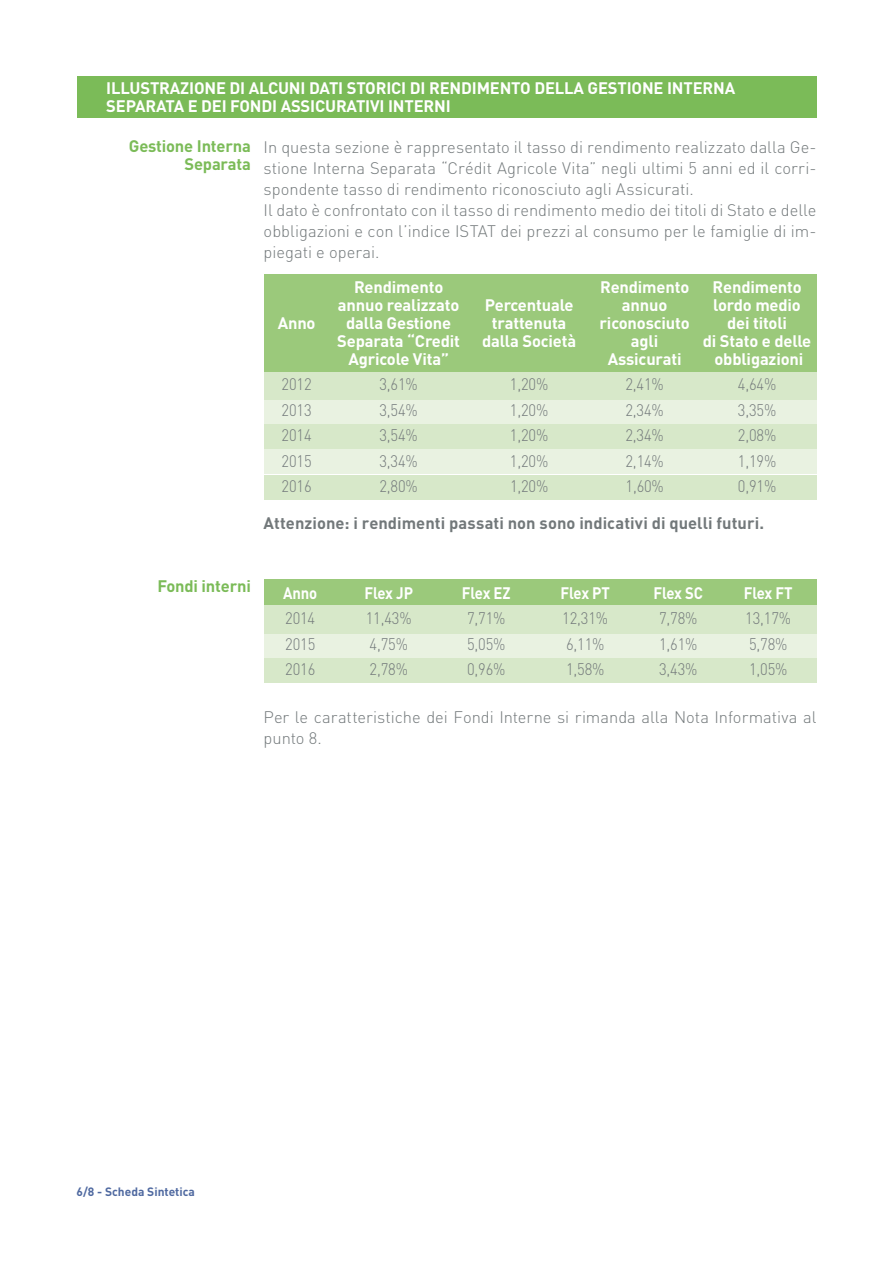
<style>
.page{position:relative;width:893px;height:1263px;background:#fff}
.page>*{position:absolute;margin:0;border:0;box-sizing:border-box;transform-origin:0 0}
.t1{font:300 16.5px/21px "DIN";letter-spacing:-.005em;color:#72787a}
.t2{font:700 16.5px/18px "DIN";letter-spacing:-.01em;color:#fff}
.t3{font:300 16.5px "DIN";letter-spacing:-.005em;color:#72787a;scale:.9 1}
.t4{font:700 16.5px "DIN";letter-spacing:.005em;color:#72787a}
.t5{font:700 16.5px/18px "DIN";letter-spacing:-.01em;color:#7bbb58;text-align:right}
.t6{font:700 16.5px "DIN";letter-spacing:-.01em;color:#fff;scale:.9 1}
.t7{font:700 12px "DIN";color:#4f69a0}
</style>
<div class="page">
<div style="left:264px;top:658px;width:552px;height:25px;background:#d7e8c9"></div>
<div style="left:264px;top:633px;width:552px;height:25px;background:#e9f2e1"></div>
<div style="left:264px;top:605px;width:552px;height:28px;background:#d7e8c9"></div>
<div style="left:264px;top:579px;width:552px;height:26px;background:#9bc97b"></div>
<div style="left:77px;top:77px;width:739px;height:41px;background:#7bbb58"></div>
<div style="left:264px;top:475px;width:552px;height:25px;background:#d7e8c9"></div>
<div style="left:264px;top:449px;width:552px;height:25px;background:#e9f2e1"></div>
<div style="left:264px;top:424px;width:552px;height:25px;background:#d7e8c9"></div>
<div style="left:264px;top:399px;width:552px;height:25px;background:#e9f2e1"></div>
<div style="left:264px;top:371px;width:552px;height:28px;background:#d7e8c9"></div>
<div style="left:264px;top:274px;width:552px;height:97px;background:#9bc97b"></div>
<p class="t2" style="left:106px;top:79px;width:630px">ILLUSTRAZIONE DI ALCUNI DATI STORICI DI RENDIMENTO DELLA GESTIONE INTERNA<br>SEPARATA E DEI FONDI ASSICURATIVI INTERNI</p>
<p class="t5" style="left:129px;top:136px;width:124px">Gestione Interna<br>Separata</p>
<p class="t1" style="left:264px;top:136px;width:554px">In questa sezione è rappresentato il tasso di rendimento realizzato dalla Ge&shy;stione Interna Separata “Crédit Agricole Vita” negli ultimi 5 anni ed il corri&shy;spondente tasso di rendimento riconosciuto agli Assicurati.<br>Il dato è confrontato con il tasso di rendimento medio dei titoli di Stato e delle obbligazioni e con l’indice ISTAT dei prezzi al consumo per le famiglie di im&shy;piegati e operai.</p>
<p class="t2" style="left:354px;top:277px;width:91px">Rendimento</p>
<p class="t2" style="left:600px;top:277px;width:91px">Rendimento</p>
<p class="t2" style="left:712px;top:277px;width:91px">Rendimento</p>
<p class="t2" style="left:338px;top:295px;width:123px">annuo realizzato</p>
<p class="t2" style="left:485px;top:295px;width:90px">Percentuale</p>
<p class="t2" style="left:622px;top:295px;width:47px">annuo</p>
<p class="t2" style="left:713px;top:295px;width:89px">lordo medio</p>
<p class="t2" style="left:278px;top:313px;width:39px">Anno</p>
<p class="t2" style="left:346px;top:313px;width:106px">dalla Gestione</p>
<p class="t2" style="left:492px;top:313px;width:76px">trattenuta</p>
<p class="t2" style="left:600px;top:313px;width:92px">riconosciuto</p>
<p class="t2" style="left:727px;top:313px;width:62px">dei titoli</p>
<p class="t2" style="left:337px;top:331px;width:124px">Separata “Credit</p>
<p class="t2" style="left:482px;top:331px;width:96px">dalla Società</p>
<p class="t2" style="left:631px;top:331px;width:29px">agli</p>
<p class="t2" style="left:703px;top:331px;width:110px">di Stato e delle</p>
<p class="t2" style="left:348px;top:349px;width:102px">Agricole Vita”</p>
<p class="t2" style="left:608px;top:349px;width:75px">Assicurati</p>
<p class="t2" style="left:714px;top:349px;width:90px">obbligazioni</p>
<p class="t3" style="left:282px;top:374px;width:35px">2012</p>
<p class="t3" style="left:379px;top:374px;width:44px">3,61%</p>
<p class="t3" style="left:510px;top:374px;width:44px">1,20%</p>
<p class="t3" style="left:625px;top:374px;width:44px">2,41%</p>
<p class="t3" style="left:738px;top:374px;width:44px">4,64%</p>
<p class="t3" style="left:282px;top:400px;width:35px">2013</p>
<p class="t3" style="left:379px;top:400px;width:44px">3,54%</p>
<p class="t3" style="left:510px;top:400px;width:44px">1,20%</p>
<p class="t3" style="left:625px;top:400px;width:44px">2,34%</p>
<p class="t3" style="left:738px;top:400px;width:44px">3,35%</p>
<p class="t3" style="left:282px;top:425px;width:35px">2014</p>
<p class="t3" style="left:379px;top:425px;width:44px">3,54%</p>
<p class="t3" style="left:510px;top:425px;width:44px">1,20%</p>
<p class="t3" style="left:625px;top:425px;width:44px">2,34%</p>
<p class="t3" style="left:738px;top:425px;width:44px">2,08%</p>
<p class="t3" style="left:282px;top:451px;width:35px">2015</p>
<p class="t3" style="left:379px;top:451px;width:44px">3,34%</p>
<p class="t3" style="left:510px;top:451px;width:44px">1,20%</p>
<p class="t3" style="left:625px;top:451px;width:44px">2,14%</p>
<p class="t3" style="left:738px;top:451px;width:44px">1,19%</p>
<p class="t3" style="left:282px;top:476px;width:35px">2016</p>
<p class="t3" style="left:379px;top:476px;width:44px">2,80%</p>
<p class="t3" style="left:510px;top:476px;width:44px">1,20%</p>
<p class="t3" style="left:625px;top:476px;width:44px">1,60%</p>
<p class="t3" style="left:738px;top:476px;width:44px">0,91%</p>
<p class="t4" style="left:264px;top:512px;width:502px">Attenzione: i rendimenti passati non sono indicativi di quelli futuri.</p>
<p class="t5" style="left:157px;top:576px;width:95px">Fondi interni</p>
<p class="t6" style="left:283px;top:582px;width:39px">Anno</p>
<p class="t6" style="left:364px;top:582px;width:55px">Flex JP</p>
<p class="t6" style="left:462px;top:582px;width:56px">Flex EZ</p>
<p class="t6" style="left:560px;top:582px;width:56px">Flex PT</p>
<p class="t6" style="left:653px;top:582px;width:57px">Flex SC</p>
<p class="t6" style="left:744px;top:582px;width:56px">Flex FT</p>
<p class="t3" style="left:285px;top:608px;width:35px">2014</p>
<p class="t3" style="left:366px;top:608px;width:53px">11,43%</p>
<p class="t3" style="left:467px;top:608px;width:44px">7,71%</p>
<p class="t3" style="left:562px;top:608px;width:53px">12,31%</p>
<p class="t3" style="left:659px;top:608px;width:44px">7,78%</p>
<p class="t3" style="left:745px;top:608px;width:53px">13,17%</p>
<p class="t3" style="left:285px;top:634px;width:35px">2015</p>
<p class="t3" style="left:370px;top:634px;width:44px">4,75%</p>
<p class="t3" style="left:467px;top:634px;width:44px">5,05%</p>
<p class="t3" style="left:566px;top:634px;width:44px">6,11%</p>
<p class="t3" style="left:659px;top:634px;width:44px">1,61%</p>
<p class="t3" style="left:749px;top:634px;width:44px">5,78%</p>
<p class="t3" style="left:285px;top:659px;width:35px">2016</p>
<p class="t3" style="left:370px;top:659px;width:44px">2,78%</p>
<p class="t3" style="left:467px;top:659px;width:44px">0,96%</p>
<p class="t3" style="left:566px;top:659px;width:44px">1,58%</p>
<p class="t3" style="left:659px;top:659px;width:44px">3,43%</p>
<p class="t3" style="left:749px;top:659px;width:44px">1,05%</p>
<p class="t1" style="left:264px;top:707px;width:554px">Per le caratteristiche dei Fondi Interne si rimanda alla Nota Informativa al punto 8.</p>
<p class="t7" style="left:77px;top:1184px;width:120px">6/8 - Scheda Sintetica</p>
</div>
